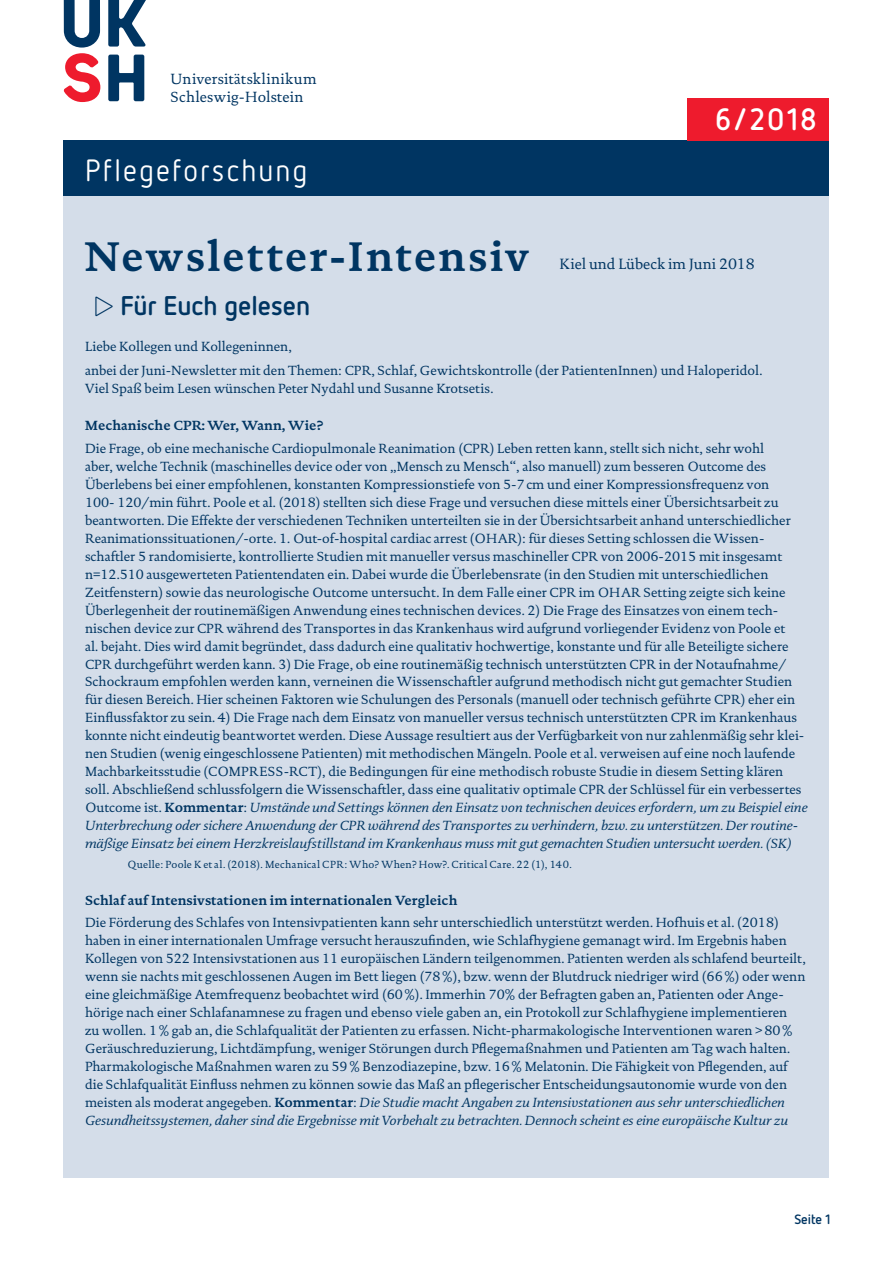
<style>
.page{position:relative;width:893px;height:1263px;background:#fff}
.page>*{position:absolute;margin:0;border:0;box-sizing:border-box;transform-origin:0 0}
.t1{font:700 42px "DTL Documenta TOT";letter-spacing:.045em;color:#003562}
.t2{font:30.75px "Netto OT";letter-spacing:.075em;color:#fff}
.t3{font:700 30.75px "Netto OT";color:#fff}
.t4{font:700 27px "Netto OT";color:#003562}
.t5{font:15px/18px "DTL Documenta TOT";letter-spacing:.02em;color:#003562}
.t6{font:15px "DTL Documenta WT";color:#003562}
.t7{font:13.5px/18px "DTL Documenta TOT";color:#003562}
.t8{font:700 13.5px "DTL Documenta TOT";color:#003562}
.t9{font:700 13.5px "Netto OT";color:#003562}
.t10{font:10.5px "DTL Documenta TOT";letter-spacing:.03em;color:#003562}
.s1{font-family:"Netto Icons OT";font-weight:300}
.s2{font-weight:700}
.s3{font-style:italic}
</style>
<div class="page">
<div style="left:64px;top:140px;width:765px;height:56px;background:#003562"></div>
<div style="left:64px;top:196px;width:765px;height:982px;background:#d4dde9"></div>
<svg style="left:108px;top:55px;width:36px;height:46px"></svg>
<svg style="left:64px;top:0;width:36px;height:102px"></svg>
<svg style="left:108px;top:0;width:38px;height:47px"></svg>
<div style="left:688px;top:98px;width:141px;height:42px;background:#ee1b2d"></div>
<p class="t5" style="left:171px;top:70px;width:148px">Universitätsklinikum<br>Schleswig-Holstein</p>
<h2 class="t2" style="left:85px;top:151px;width:224px">Pflegeforschung</h2>
<h1 class="t1" style="left:85px;top:231px;width:446px">Newsletter-Intensiv</h1>
<h2 class="t3" style="left:715px;top:100px;width:103px">6/2018</h2>
<p class="t6" style="left:560px;top:255px;width:197px">Kiel und Lübeck im Juni 2018</p>
<h3 class="t4" style="left:85px;top:288px;width:227px"><span class="s1">&gt;</span>Für Euch gelesen</h3>
<p class="t7" style="left:85px;top:334px;width:679px;line-height:24.5px">Liebe Kollegen und Kollegeninnen,<br>anbei der Juni-Newsletter mit den Themen: CPR, Schlaf, Gewichtskontrolle (der PatientenInnen) und Haloperidol.</p>
<p class="t7" style="left:85px;top:379px;width:410px">Viel Spaß beim Lesen wünschen Peter Nydahl und Susanne Krotsetis.</p>
<p class="t8" style="left:85px;top:417px;width:240px">Mechanische CPR: Wer, Wann, Wie?</p>
<p class="t7" style="left:85px;top:439px;width:724px">Die Frage, ob eine mechanische Cardiopulmonale Reanimation (CPR) Leben retten kann, stellt sich nicht, sehr wohl<br>aber, welche Technik (maschinelles device oder von „Mensch zu Mensch“, also manuell) zum besseren Outcome des Überlebens bei einer empfohlenen, konstanten Kompressionstiefe von 5-7 cm und einer Kompressionsfrequenz von<br>100- 120/min führt. Poole et al. (2018) stellten sich diese Frage und versuchen diese mittels einer Übersichtsarbeit zu beantworten. Die Effekte der verschiedenen Techniken unterteilten sie in der Übersichtsarbeit anhand unterschiedlicher Reanimationssituationen/-orte. 1. Out-of-hospital cardiac arrest (OHAR): für dieses Setting schlossen die Wissen&shy;schaftler 5 randomisierte, kontrollierte Studien mit manueller versus maschineller CPR von 2006-2015 mit insgesamt n=12.510 ausgewerteten Patientendaten ein. Dabei wurde die Überlebensrate (in den Studien mit unterschiedlichen Zeitfenstern) sowie das neurologische Outcome untersucht. In dem Falle einer CPR im OHAR Setting zeigte sich keine Überlegenheit der routinemäßigen Anwendung eines technischen devices. 2) Die Frage des Einsatzes von einem tech&shy;nischen device zur CPR während des Transportes in das Krankenhaus wird aufgrund vorliegender Evidenz von Poole et<br>al. bejaht. Dies wird damit begründet, dass dadurch eine qualitativ hochwertige, konstante und für alle Beteiligte sichere CPR durchgeführt werden kann. 3) Die Frage, ob eine routinemäßig technisch unterstützten CPR in der Notaufnahme/ Schockraum empfohlen werden kann, verneinen die Wissenschaftler aufgrund methodisch nicht gut gemachter Studien für diesen Bereich. Hier scheinen Faktoren wie Schulungen des Personals (manuell oder technisch geführte CPR) eher ein Einflussfaktor zu sein. 4) Die Frage nach dem Einsatz von manueller versus technisch unterstützten CPR im Krankenhaus konnte nicht eindeutig beantwortet werden. Diese Aussage resultiert aus der Verfügbarkeit von nur zahlenmäßig sehr klei&shy;nen Studien (wenig eingeschlossene Patienten) mit methodischen Mängeln. Poole et al. verweisen auf eine noch laufende Machbarkeitsstudie (COMPRESS-RCT), die Bedingungen für eine methodisch robuste Studie in diesem Setting klären soll. Abschließend schlussfolgern die Wissenschaftler, dass eine qualitativ optimale CPR der Schlüssel für ein verbessertes Outcome ist. <span class="s2">Kommentar</span>: <span class="s3">Umstände und Settings können den Einsatz von technischen devices erfordern, um zu Beispiel eine Unterbrechung oder sichere Anwendung der CPR während des Transportes zu verhindern, bzw. zu unterstützen. Der routine&shy;mäßige Einsatz bei einem Herzkreislaufstillstand im Krankenhaus muss mit gut gemachten Studien untersucht werden. (SK)</span></p>
<p class="t10" style="left:128px;top:858px;width:446px">Quelle: Poole K et al. (2018). Mechanical CPR: Who? When? How?. Critical Care. 22 (1), 140.</p>
<p class="t8" style="left:85px;top:892px;width:374px">Schlaf auf Intensivstationen im internationalen Vergleich</p>
<p class="t7" style="left:85px;top:913px;width:722px">Die Förderung des Schlafes von Intensivpatienten kann sehr unterschiedlich unterstützt werden. Hofhuis et al. (2018) haben in einer internationalen Umfrage versucht herauszufinden, wie Schlafhygiene gemanagt wird. Im Ergebnis haben Kollegen von 522 Intensivstationen aus 11 europäischen Ländern teilgenommen. Patienten werden als schlafend beurteilt, wenn sie nachts mit geschlossenen Augen im Bett liegen (78 %), bzw. wenn der Blutdruck niedriger wird (66 %) oder wenn eine gleichmäßige Atemfrequenz beobachtet wird (60 %). Immerhin 70% der Befragten gaben an, Patienten oder Ange&shy;hörige nach einer Schlafanamnese zu fragen und ebenso viele gaben an, ein Protokoll zur Schlafhygiene implementieren<br>zu wollen. 1 % gab an, die Schlafqualität der Patienten zu erfassen. Nicht-pharmakologische Interventionen waren &gt; 80 % Geräuschreduzierung, Lichtdämpfung, weniger Störungen durch Pflegemaßnahmen und Patienten am Tag wach halten.<br>Pharmakologische Maßnahmen waren zu 59 % Benzodiazepine, bzw. 16 % Melatonin. Die Fähigkeit von Pflegenden, auf die Schlafqualität Einfluss nehmen zu können sowie das Maß an pflegerischer Entscheidungsautonomie wurde von den meisten als moderat angegeben. <span class="s2">Kommentar</span>: <span class="s3">Die Studie macht Angaben zu Intensivstationen aus sehr unterschiedlichen Gesundheitssystemen, daher sind die Ergebnisse mit Vorbehalt zu betrachten. Dennoch scheint es eine europäische Kultur zu</span></p>
<p class="t9" style="left:794px;top:1210px;width:38px">Seite 1</p>
</div>
